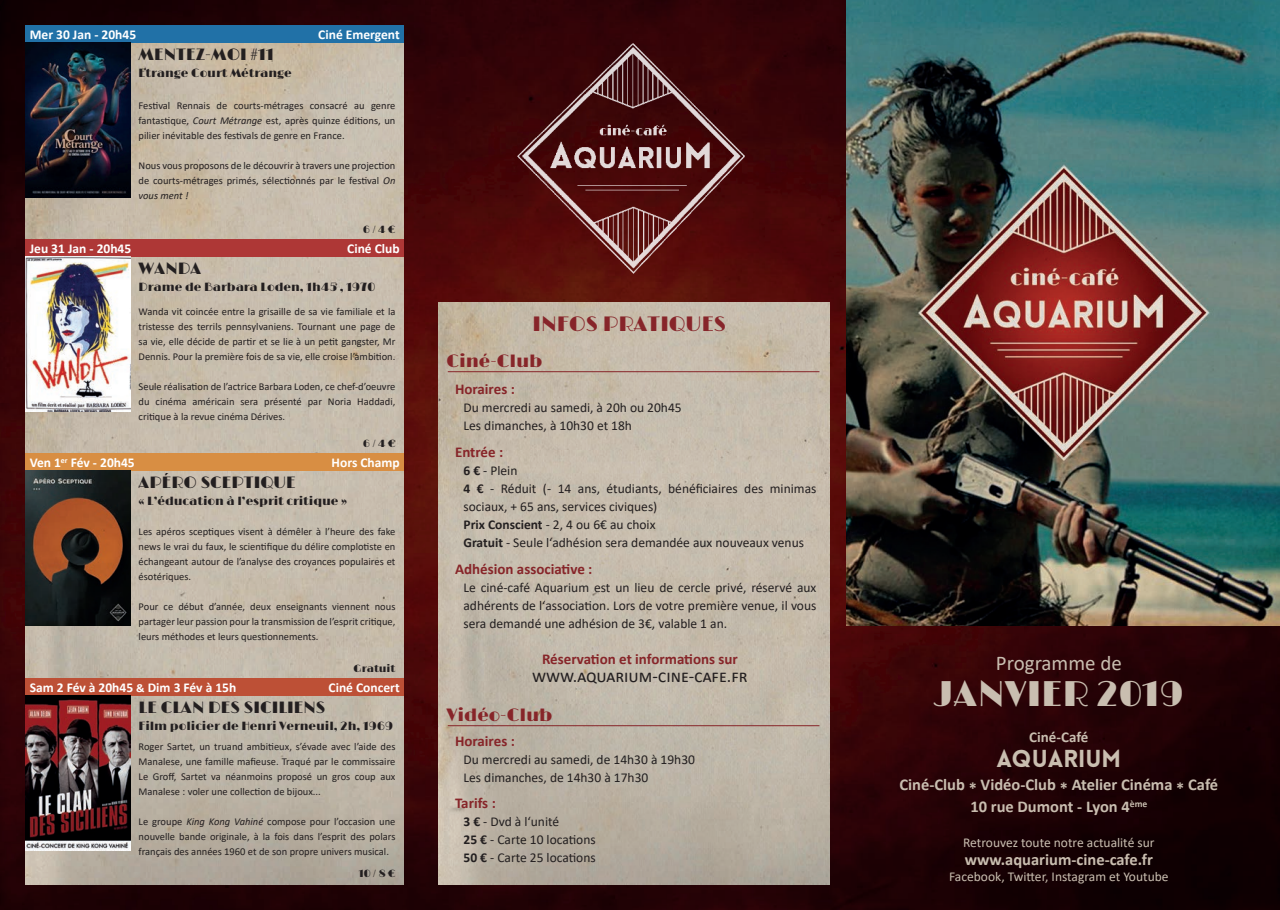
<style>
.page{position:relative;width:1280px;height:910px;background:#fff}
.page>*{position:absolute;margin:0;border:0;box-sizing:border-box;transform-origin:0 0}
.t1{font:36px "Limelight";color:#c9beb0}
.t2{font:900 24px "Lovelo";color:#c9beb0}
.t3{font:21px "Limelight";color:#87252a}
.t4{font:21px "Calibri";color:#c9beb0}
.t5{font:18px "Calibri";color:#231f20}
.t6{font:18px "Limelight";color:#872529}
.t7{font:700 16.5px/22.5px "Calibri";color:#c9beb0;text-align:center}
.t8{font:16.5px "Limelight";color:#231f20}
.t9{font:700 15px "Calibri";color:#872529}
.t10{font:700 15px "Calibri";color:#c9beb0}
.t11{font:13.5px/18px "Calibri";color:#231f20}
.t12{font:700 13.5px "Calibri";color:#fff}
.t13{font:13.5px "Calibri";color:#c9beb0}
.t14{font:12px "Limelight";color:#231f20}
.t15{font:10.5px/15px "Calibri";color:#231f20;text-align:justify}
.t16{font:10.5px "Limelight";color:#231f20}
.s1{font-style:italic}
.s2{font-size:12px}
.s3{font-weight:700}
</style>
<div class="page">
<img style="left:0;top:0;width:1280px;height:910px">
<img style="left:26px;top:43px;width:378px;height:841px">
<img style="left:438px;top:303px;width:391px;height:581px">
<img style="left:846px;top:0;width:434px;height:626px">
<div style="left:26px;top:26px;width:189px;height:17px;background:#2171a7"></div>
<div style="left:215px;top:26px;width:189px;height:17px;background:#2171a7"></div>
<div style="left:26px;top:240px;width:189px;height:17px;background:#ae3736"></div>
<div style="left:215px;top:240px;width:189px;height:17px;background:#ae3736"></div>
<div style="left:26px;top:454px;width:189px;height:17px;background:#d88e43"></div>
<div style="left:215px;top:454px;width:189px;height:17px;background:#d88e43"></div>
<div style="left:26px;top:679px;width:268px;height:17px;background:#bd5036"></div>
<div style="left:285px;top:679px;width:119px;height:17px;background:#bd5036"></div>
<img style="left:26px;top:43px;width:104px;height:154px">
<img style="left:26px;top:257px;width:104px;height:155px">
<img style="left:26px;top:471px;width:104px;height:154px">
<img style="left:26px;top:696px;width:104px;height:154px">
<hr style="left:448px;top:371px;width:371px;height:1px;background:#872529">
<hr style="left:448px;top:725px;width:371px;height:1px;background:#872529">
<img style="left:486px;top:26px;width:295px;height:277px">
<p class="t12" style="left:30px;top:25px;width:108px">Mer 30 Jan - 20h45</p>
<p class="t12" style="left:318px;top:25px;width:83px">Ciné Emergent</p>
<h3 class="t8" style="left:139px;top:44px;width:137px">MENTEZ-MOI #11</h3>
<p class="t14" style="left:139px;top:65px;width:155px">Etrange Court Métrange</p>
<p class="t15" style="left:139px;top:97px;width:258px">Festival Rennais de courts-métrages consacré au genre fantastique, <span class="s1">Court Métrange</span> est, après quinze éditions, un pilier inévitable des festivals de genre en France.</p>
<p class="t15" style="left:139px;top:157px;width:258px">Nous vous proposons de le découvrir à travers une projection de courts-métrages primés, sélectionnés par le festival <span class="s1">On vous ment !</span></p>
<p class="t16" style="left:363px;top:223px;width:34px">6 / 4 €</p>
<h3 class="t8" style="left:139px;top:258px;width:64px">WANDA</h3>
<p class="t14" style="left:139px;top:280px;width:238px">Drame de Barbara Loden, 1h45 , 1970</p>
<p class="t15" style="left:139px;top:304px;width:258px">Wanda vit coincée entre la grisaille de sa vie familiale et la tristesse des terrils pennsylvaniens. Tournant une page de sa vie, elle décide de partir et se lie à un petit gangster, Mr Dennis. Pour la première fois de sa vie, elle croise l’ambition.</p>
<p class="t15" style="left:139px;top:379px;width:258px">Seule réalisation de l’actrice Barbara Loden, ce chef-d’oeuvre du cinéma américain sera présenté par Noria Haddadi, critique à la revue cinéma Dérives.</p>
<p class="t16" style="left:363px;top:437px;width:34px">6 / 4 €</p>
<h3 class="t8" style="left:139px;top:472px;width:159px">APÉRO SCEPTIQUE</h3>
<p class="t14" style="left:139px;top:493px;width:210px">« L’éducation à l’esprit critique »</p>
<p class="t15" style="left:139px;top:523px;width:258px">Les apéros sceptiques visent à démêler à l’heure des fake news le vrai du faux, le scientifique du délire complotiste en échangeant autour de l’analyse des croyances populaires et ésotériques.</p>
<p class="t15" style="left:139px;top:598px;width:258px">Pour ce début d’année, deux enseignants viennent nous partager leur passion pour la transmission de l’esprit critique, leurs méthodes et leurs questionnements.</p>
<p class="t16" style="left:354px;top:662px;width:43px">Gratuit</p>
<h3 class="t8" style="left:139px;top:697px;width:188px">LE CLAN DES SICILIENS</h3>
<p class="t14" style="left:139px;top:718px;width:256px">Film policier de Henri Verneuil, 2h, 1969</p>
<p class="t15" style="left:139px;top:739px;width:258px">Roger Sartet, un truand ambitieux, s’évade avec l’aide des Manalese, une famille mafieuse. Traqué par le commissaire Le Groff, Sartet va néanmoins proposé un gros coup aux Manalese : voler une collection de bijoux...</p>
<p class="t15" style="left:139px;top:814px;width:258px">Le groupe <span class="s1">King Kong Vahiné</span> compose pour l’occasion une nouvelle bande originale, à la fois dans l’esprit des polars français des années 1960 et de son propre univers musical.</p>
<p class="t16" style="left:359px;top:867px;width:38px">10 / 8 €</p>
<p class="t12" style="left:30px;top:239px;width:103px">Jeu 31 Jan - 20h45</p>
<p class="t12" style="left:347px;top:239px;width:54px">Ciné Club</p>
<p class="t12" style="left:30px;top:453px;width:107px">Ven 1<sup>er</sup> Fév - 20h45</p>
<p class="t12" style="left:332px;top:453px;width:70px">Hors Champ</p>
<p class="t12" style="left:30px;top:678px;width:208px">Sam 2 Fév à 20h45 <span class="s2">&amp;</span> Dim 3 Fév à 15h</p>
<p class="t12" style="left:329px;top:678px;width:73px">Ciné Concert</p>
<h3 class="t3" style="left:533px;top:311px;width:195px">INFOS PRATIQUES</h3>
<h3 class="t6" style="left:446px;top:350px;width:98px">Ciné-Club</h3>
<h3 class="t9" style="left:455px;top:378px;width:61px">Horaires :</h3>
<p class="t11" style="left:463px;top:398px;width:220px">Du mercredi au samedi, à 20h ou 20h45<br>Les dimanches, à 10h30 et 18h</p>
<h3 class="t9" style="left:455px;top:441px;width:50px">Entrée :</h3>
<p class="t11" style="left:463px;top:461px;width:354px"><span class="s3">6 €</span> - Plein<br><span class="s3">4 €</span> - Réduit (- 14 ans, étudiants, bénéficiaires des minimas sociaux, + 65 ans, services civiques)<br><span class="s3">Prix Conscient</span> - 2, 4 ou 6€ au choix<br><span class="s3">Gratuit</span> - Seule l‘adhésion sera demandée aux nouveaux venus</p>
<h3 class="t9" style="left:455px;top:558px;width:139px">Adhésion associative :</h3>
<p class="t11" style="left:463px;top:578px;width:354px;text-align:justify">Le ciné-café Aquarium est un lieu de cercle privé, réservé aux adhérents de l‘association. Lors de votre première venue, il vous sera demandé une adhésion de 3€, valable 1 an.</p>
<h3 class="t9" style="left:542px;top:648px;width:197px">Réservation et informations sur</h3>
<h3 class="t5" style="left:532px;top:663px;width:217px">www.aquarium-cine-cafe.fr</h3>
<h3 class="t6" style="left:446px;top:704px;width:107px">Vidéo-Club</h3>
<h3 class="t9" style="left:455px;top:731px;width:61px">Horaires :</h3>
<p class="t11" style="left:463px;top:751px;width:233px">Du mercredi au samedi, de 14h30 à 19h30<br>Les dimanches, de 14h30 à 17h30</p>
<h3 class="t9" style="left:455px;top:792px;width:42px">Tarifs :</h3>
<p class="t11" style="left:463px;top:812px;width:134px"><span class="s3">3 €</span> - Dvd à l‘unité<br><span class="s3">25 €</span> - Carte 10 locations<br><span class="s3">50 €</span> - Carte 25 locations</p>
<h3 class="t4" style="left:996px;top:648px;width:127px">Programme de</h3>
<h1 class="t1" style="left:934px;top:672px;width:251px">JANVIER 2019</h1>
<h3 class="t10" style="left:1029px;top:726px;width:61px">Ciné-Café</h3>
<h2 class="t2" style="left:996px;top:744px;width:126px">AQUARIUM</h2>
<h3 class="t7" style="left:899px;top:773px;width:320px">Ciné-Club * Vidéo-Club * Atelier Cinéma * Café<br>10 rue Dumont - Lyon 4<sup>ème</sup></h3>
<p class="t13" style="left:963px;top:833px;width:193px">Retrouvez toute notre actualité sur</p>
<h3 class="t7" style="left:965px;top:848px;width:190px">www.aquarium-cine-cafe.fr</h3>
<p class="t13" style="left:949px;top:867px;width:221px">Facebook, Twitter, Instagram et Youtube</p>
</div>
